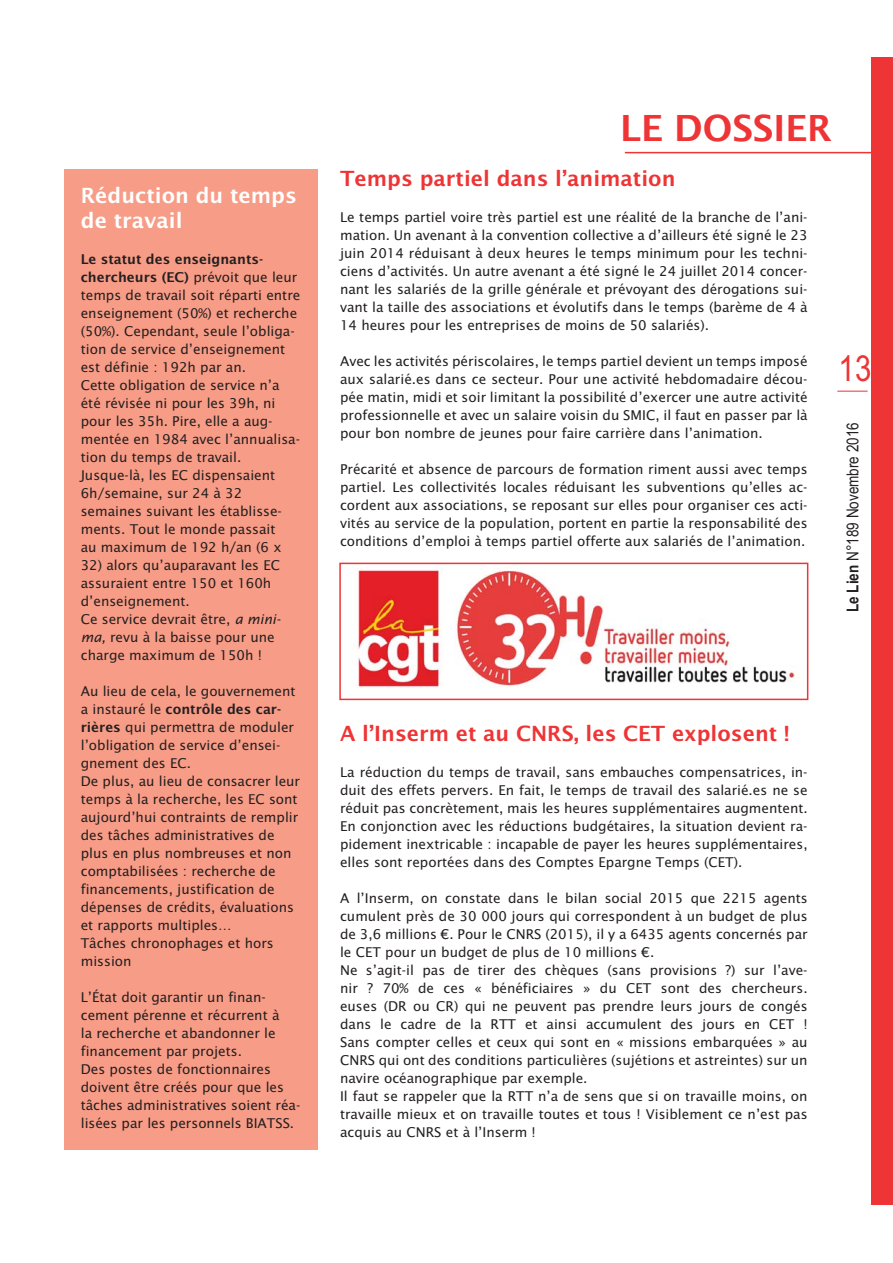
<style>
.page{position:relative;width:893px;height:1263px;background:#fff}
.page>*{position:absolute;margin:0;border:0;box-sizing:border-box;transform-origin:0 0}
.t1{font:600 36px "Lucida Sans";color:#ee3435}
.t2{font:36px "Arial Narrow";color:#ee3435}
.t3{font:600 21px "Lucida Sans";color:#ee3435}
.t4{font:600 21px/25.2px "Lucida Sans";color:#fff}
.t5{font:16.5px "Arial Narrow";color:#231f20}
.t6{font:13.5px/18px "Lucida Sans";color:#231f20}
.s1{font-weight:600}
.s2{font-style:italic}
.s3{font-weight:700}
</style>
<div class="page">
<hr style="left:625px;top:152px;width:250px;height:1px;background:#ee3435">
<hr style="left:837px;top:391px;width:30px;height:1px;background:#ee3435">
<div style="left:64px;top:170px;width:253px;height:980px;background:#f79c86"></div>
<div style="left:871px;top:58px;width:22px;height:1147px;background:#ee3435"></div>
<img style="left:356px;top:569px;width:439px;height:119px">
<div style="left:339px;top:563px;width:469px;height:137px;border:2px solid #ee3435"></div>
<h2 class="t4" style="left:81px;top:184px;width:218px">Réduction du temps de travail</h2>
<p class="t6" style="left:81px;top:251px;width:221px"><span class="s1">Le statut des enseignants&shy;chercheurs (EC)</span> prévoit que leur temps de travail soit réparti entre enseignement (50%) et recherche (50%). Cependant, seule l’obliga&shy;tion de service d’enseignement est définie : 192h par an.<br>Cette obligation de service n’a été révisée ni pour les 39h, ni pour les 35h. Pire, elle a aug&shy;mentée en 1984 avec l’annualisa&shy;tion du temps de travail.<br>Jusque-là, les EC dispensaient<br>6h/semaine, sur 24 à 32 semaines suivant les établisse&shy;ments. Tout le monde passait<br>au maximum de 192 h/an (6 x</p>
<p class="t6" style="left:81px;top:557px;width:201px">32) alors qu’auparavant les EC assuraient entre 150 et 160h d’enseignement.<br>Ce service devrait être, <span class="s2">a mini&shy;ma,</span> revu à la baisse pour une charge maximum de 150h !</p>
<p class="t6" style="left:81px;top:683px;width:221px">Au lieu de cela, le gouvernement a instauré le <span class="s1">contrôle des car&shy;rières</span> qui permettra de moduler l’obligation de service d’ensei&shy;gnement des EC.<br>De plus, au lieu de consacrer leur temps à la recherche, les EC sont aujourd’hui contraints de remplir des tâches administratives de plus en plus nombreuses et non comptabilisées : recherche de financements, justification de dépenses de crédits, évaluations et rapports multiples…<br>Tâches chronophages et hors mission</p>
<p class="t6" style="left:81px;top:989px;width:221px">L’État doit garantir un finan&shy;cement pérenne et récurrent à<br>la recherche et abandonner le financement par projets.<br>Des postes de fonctionnaires doivent être créés pour que les tâches administratives soient réa&shy;lisées par les personnels BIATSS.</p>
<h1 class="t1" style="left:620px;top:113px;width:213px">LE DOSSIER</h1>
<h2 class="t3" style="left:340px;top:170px;width:337px">Temps partiel dans l’animation</h2>
<p class="t6" style="left:340px;top:210px;width:469px;text-align:justify">Le temps partiel voire très partiel est une réalité de la branche de l’ani&shy;mation. Un avenant à la convention collective a d’ailleurs été signé le 23 juin 2014 réduisant à deux heures le temps minimum pour les techni&shy;ciens d’activités. Un autre avenant a été signé le 24 juillet 2014 concer&shy;nant les salariés de la grille générale et prévoyant des dérogations sui&shy;vant la taille des associations et évolutifs dans le temps (barème de 4 à 14 heures pour les entreprises de moins de 50 salariés).</p>
<p class="t6" style="left:340px;top:353px;width:469px;text-align:justify">Avec les activités périscolaires, le temps partiel devient un temps imposé aux salarié.es dans ce secteur. Pour une activité hebdomadaire décou&shy;pée matin, midi et soir limitant la possibilité d’exercer une autre activité professionnelle et avec un salaire voisin du SMIC, il faut en passer par là pour bon nombre de jeunes pour faire carrière dans l’animation.</p>
<p class="t6" style="left:340px;top:461px;width:469px;text-align:justify">Précarité et absence de parcours de formation riment aussi avec temps partiel. Les collectivités locales réduisant les subventions qu’elles ac&shy;cordent aux associations, se reposant sur elles pour organiser ces acti&shy;vités au service de la population, portent en partie la responsabilité des conditions d’emploi à temps partiel offerte aux salariés de l’animation.</p>
<h1 class="t2" style="left:838px;top:348px;width:34px">13</h1>
<p class="t5" style="left:843px;top:612px;width:192px;rotate:-90deg"><span class="s3">Le Lien</span> N°189 Novembre 2016</p>
<h2 class="t3" style="left:340px;top:725px;width:451px">A l’Inserm et au CNRS, les CET explosent !</h2>
<p class="t6" style="left:340px;top:764px;width:469px;text-align:justify">La réduction du temps de travail, sans embauches compensatrices, in&shy;duit des effets pervers. En fait, le temps de travail des salarié.es ne se réduit pas concrètement, mais les heures supplémentaires augmentent.<br>En conjonction avec les réductions budgétaires, la situation devient ra&shy;pidement inextricable : incapable de payer les heures supplémentaires, elles sont reportées dans des Comptes Epargne Temps (CET).</p>
<p class="t6" style="left:340px;top:890px;width:469px">A l’Inserm, on constate dans le bilan social 2015 que 2215 agents cumulent près de 30 000 jours qui correspondent à un budget de plus de 3,6 millions €. Pour le CNRS (2015), il y a 6435 agents concernés par le CET pour un budget de plus de 10 millions €.<br>Ne s’agit-il pas de tirer des chèques (sans provisions ?) sur l’ave&shy;nir ? 70% de ces « bénéficiaires » du CET sont des chercheurs. euses (DR ou CR) qui ne peuvent pas prendre leurs jours de congés dans le cadre de la RTT et ainsi accumulent des jours en CET !<br>Sans compter celles et ceux qui sont en « missions embarquées » au CNRS qui ont des conditions particulières (sujétions et astreintes) sur un navire océanographique par exemple.<br>Il faut se rappeler que la RTT n’a de sens que si on travaille moins, on travaille mieux et on travaille toutes et tous ! Visiblement ce n’est pas acquis au CNRS et à l’Inserm !</p>
</div>
